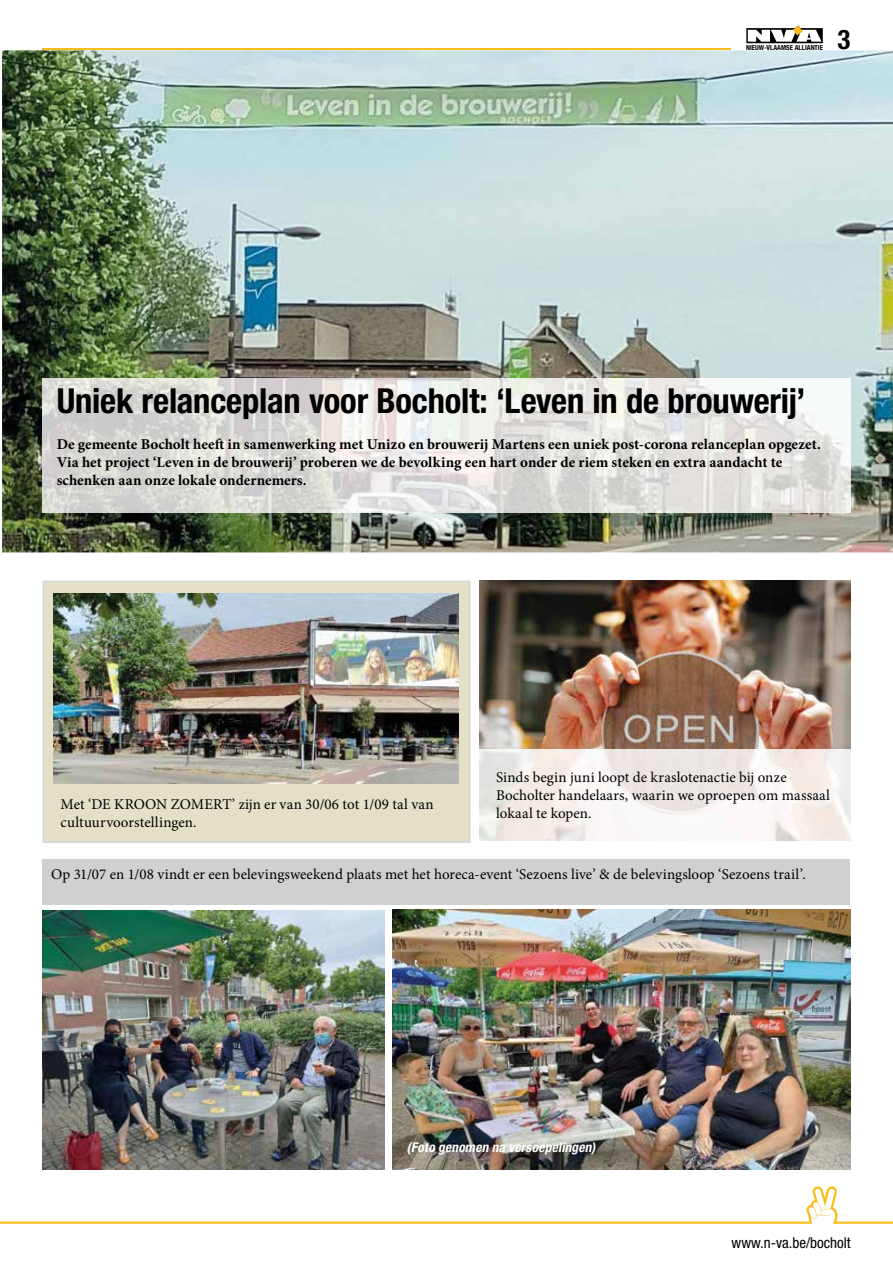
<style>
.page{position:relative;width:893px;height:1263px;background:#fff}
.page>*{position:absolute;margin:0;border:0;box-sizing:border-box;transform-origin:0 0}
.t1{font:700 condensed 34.5px "Helvetica Neue LT Std";letter-spacing:-.005em;color:#000}
.t2{font:700 condensed 27px "Helvetica Neue LT Std";color:#000}
.t3{font:15px/18px "Minion Pro";letter-spacing:.005em;color:#000}
.t4{font:700 15px/18px "Minion Pro";color:#000}
.t5{font:condensed 15px "Helvetica Neue LT Std";color:#000}
.t6{font:italic 700 condensed 13.5px "Helvetica Neue LT Std";color:#fff}
.t7{font:700 condensed 6.9px "Helvetica Neue LT Std";color:#000}
</style>
<div class="page">
<img style="left:2px;top:50px;width:891px;height:502px">
<svg style="left:43px;top:581px;width:428px;height:262px;background:#e1dec7"></svg>
<img style="left:53px;top:594px;width:405px;height:189px">
<img style="left:480px;top:581px;width:370px;height:169px">
<div style="left:43px;top:860px;width:807px;height:45px;background:#cfd0d2"></div>
<img style="left:43px;top:378px;width:807px;height:135px">
<svg style="left:479px;top:750px;width:371px;height:91px"></svg>
<img style="left:43px;top:910px;width:341px;height:259px">
<img style="left:392px;top:910px;width:458px;height:259px">
<svg style="left:0;top:1186px;width:893px;height:38px"></svg>
<hr style="left:43px;top:48px;width:688px;height:2px;background:#fbbd1b">
<svg style="left:746px;top:26px;width:77px;height:17px"></svg>
<p class="t7" style="left:746px;top:43px;width:78px">NIEUW-VLAAMSE ALLIANTIE</p>
<h2 class="t2" style="left:837px;top:23px;width:14px">3</h2>
<h1 class="t1" style="left:57px;top:380px;width:750px">Uniek relanceplan voor Bocholt: ‘Leven in de brouwerij’</h1>
<p class="t4" style="left:57px;top:435px;width:766px">De gemeente Bocholt heeft in samenwerking met Unizo en brouwerij Martens een uniek post-corona relanceplan opgezet.<br>Via het project ‘Leven in de brouwerij’ proberen we de bevolking een hart onder de riem steken en extra aandacht te schenken aan onze lokale ondernemers.</p>
<p class="t3" style="left:496px;top:768px;width:335px">Sinds begin juni loopt de kraslotenactie bij onze<br>Bocholter handelaars, waarin we oproepen om massaal lokaal te kopen.</p>
<p class="t3" style="left:61px;top:795px;width:375px">Met ‘DE KROON ZOMERT’ zijn er van 30/06 tot 1/09 tal van cultuurvoorstellingen.</p>
<p class="t3" style="left:51px;top:865px;width:756px">Op 31/07 en 1/08 vindt er een belevingsweekend plaats met het horeca-event ‘Sezoens live’ &amp; de belevingsloop ‘Sezoens trail’.</p>
<p class="t6" style="left:407px;top:1139px;width:190px">(Foto genomen na versoepelingen)</p>
<p class="t5" style="left:732px;top:1234px;width:121px">www.n-va.be/bocholt</p>
</div>
